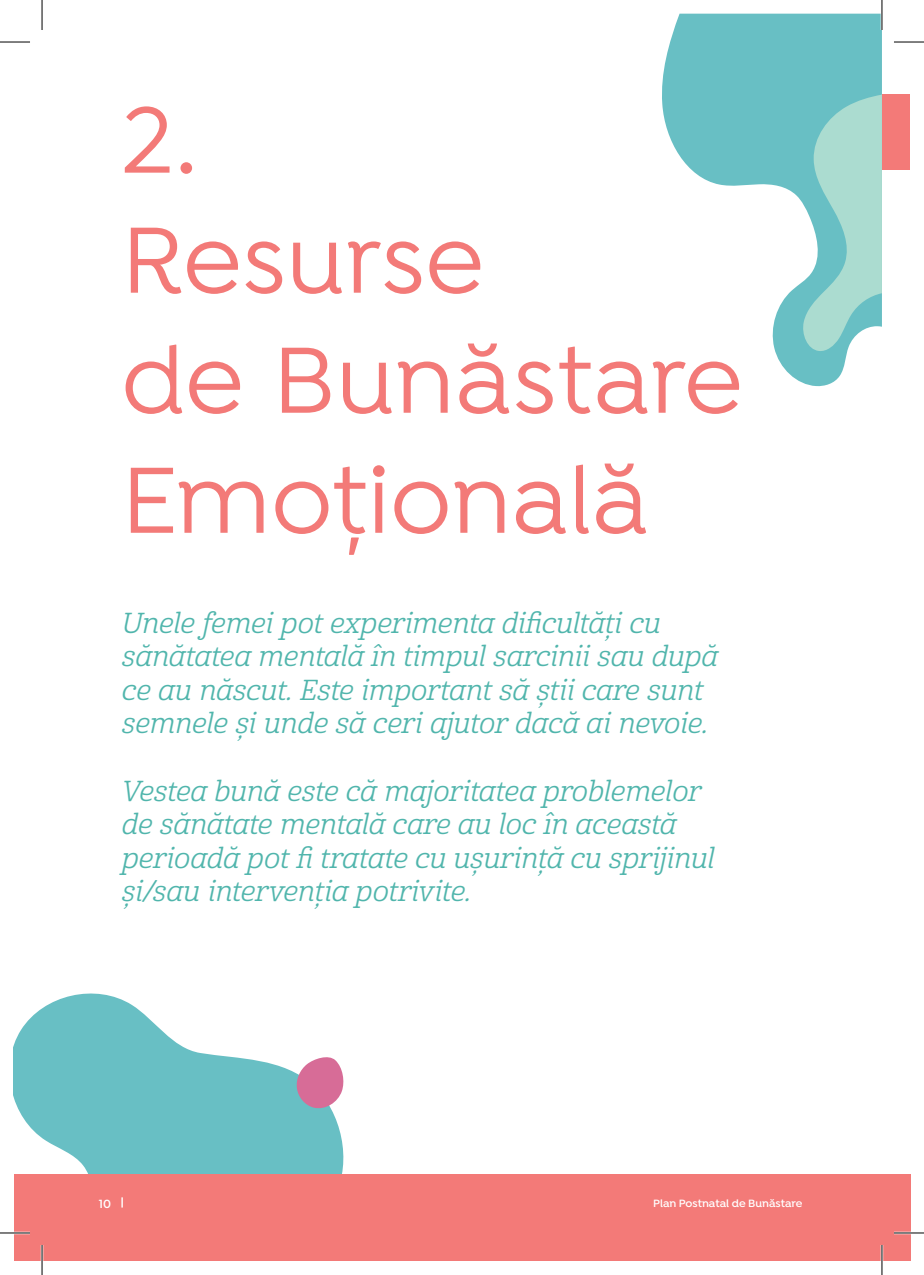
<style>
.page{position:relative;width:924px;height:1275px;background:#fff}
.page>*{position:absolute;margin:0;border:0;box-sizing:border-box;transform-origin:0 0}
.Body___Circle_1{font:500 100px "Isidora";letter-spacing:.005em;color:#f37a78}
.Body___Circle_1-2{font:28px/33.6px "Cabrito Nor Reg It";letter-spacing:-.005em;color:#50b5ac}
.t1{font:600 12.6px "Isidora";color:#fff}
.t2{font:600 11.2px "Isidora";color:#fff}
</style>
<div class="page">
<svg style="left:14px;top:993px;width:330px;height:181px;fill:#68bfc4"></svg>
<div style="left:14px;top:1174px;width:895px;height:86px;background:#f37a78"></div>
<svg style="left:121px;top:1197px;width:2px;height:10px"></svg>
<div style="left:882px;top:95px;width:27px;height:75px;background:#f37a78"></div>
<svg style="left:662px;top:14px;width:219px;height:372px;fill:#68bfc4"></svg>
<svg style="left:800px;top:95px;width:81px;height:257px;background:#9ad4cf"></svg>
<svg style="left:295px;top:1053px;width:49px;height:57px"></svg>
<hr style="left:0;top:1231px;width:30px;height:3px;background:#fff">
<hr style="left:893px;top:1231px;width:30px;height:3px;background:#fff">
<hr style="left:41px;top:1245px;width:2px;height:30px;background:#fff">
<hr style="left:880px;top:0;width:2px;height:30px;background:#fff">
<hr style="left:880px;top:1245px;width:2px;height:30px;background:#fff">
<hr style="left:0;top:42px;width:30px;height:1px;background:#000">
<hr style="left:893px;top:42px;width:30px;height:1px;background:#000">
<hr style="left:0;top:1232px;width:30px;height:1px;background:#000">
<hr style="left:893px;top:1232px;width:30px;height:1px;background:#000">
<hr style="left:42px;top:0;width:1px;height:30px;background:#000">
<hr style="left:42px;top:1245px;width:1px;height:30px;background:#000">
<hr style="left:881px;top:0;width:1px;height:30px;background:#000">
<hr style="left:881px;top:1245px;width:1px;height:30px;background:#000">
<p class="Body___Circle_1" style="left:121px;top:83px;width:77px">2.</p>
<p class="Body___Circle_1" style="left:121px;top:203px;width:364px">Resurse</p>
<p class="Body___Circle_1" style="left:121px;top:323px;width:622px">de Bunăstare</p>
<p class="Body___Circle_1" style="left:121px;top:443px;width:528px">Emoțională</p>
<p class="Body___Circle_1-2" style="left:121px;top:607px;width:597px">Unele femei pot experimenta dificultăți cu sănătatea mentală în timpul sarcinii sau după ce au născut. Este important să știi care sunt semnele și unde să ceri ajutor dacă ai nevoie.</p>
<p class="Body___Circle_1-2" style="left:121px;top:775px;width:594px">Vestea bună este că majoritatea problemelor de sănătate mentală care au loc în această perioadă pot fi tratate cu ușurință cu sprijinul și/sau intervenția potrivite.</p>
<p class="t1" style="left:99px;top:1196px;width:14px">10</p>
<p class="t2" style="left:653px;top:1196px;width:150px">Plan Postnatal de Bunăstare</p>
</div>
